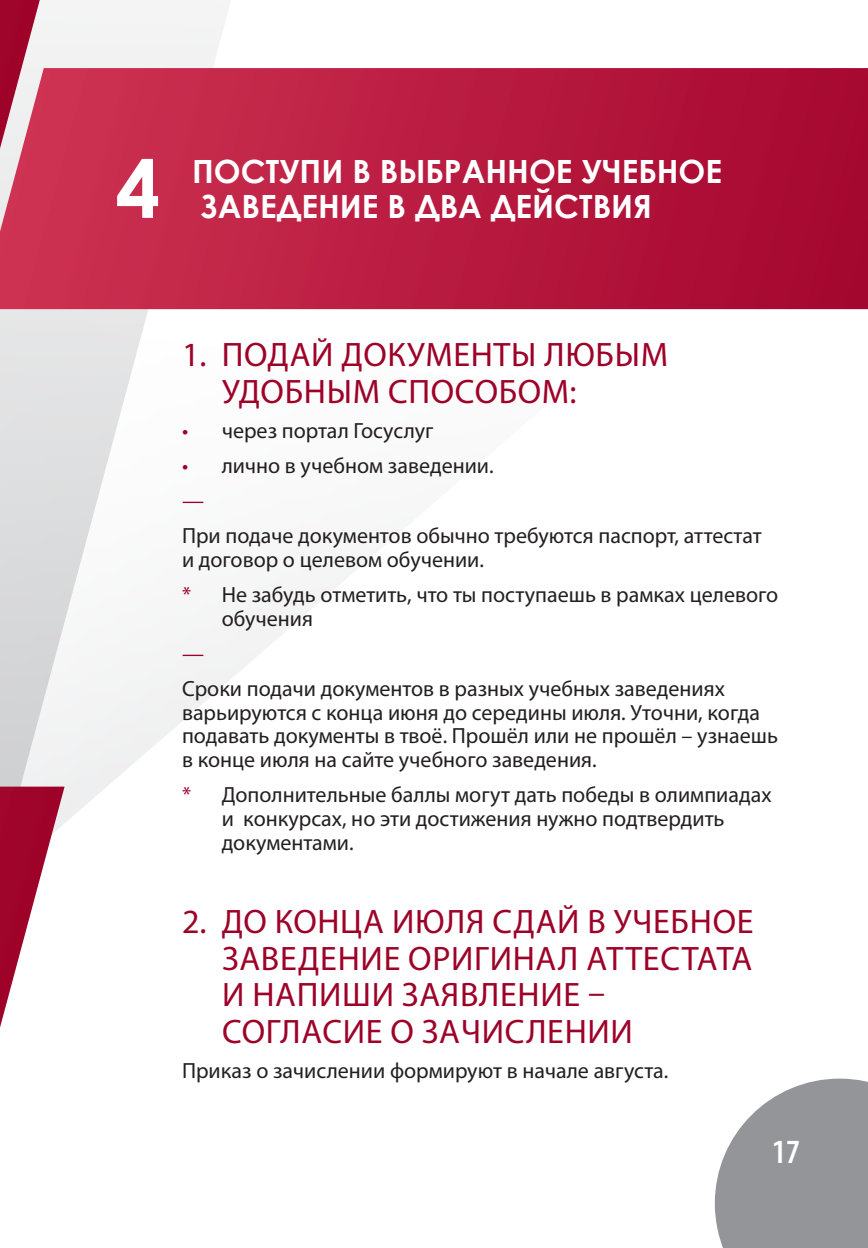
<style>
.page{position:relative;width:868px;height:1248px;background:#fff}
.page>*{position:absolute;margin:0;border:0;box-sizing:border-box;transform-origin:0 0}
.t1{font:700 80px "Century Gothic";color:#fff}
.t2{font:34px/36.6px "Myriad Pro";letter-spacing:.02em;color:#9d0228}
.t3{font:600 condensed 34px "Myriad Pro";color:#fff}
.t4{font:700 32px/34.6px "Century Gothic";color:#fff}
.t5{font:22px/23.8px "Myriad Pro";color:#231f20}
.t6{font:22px "Myriad Pro";color:#9d0228}
.s1{color:#9d0228}
</style>
<div class="page">
<svg style="left:233px;top:309px;width:332px;height:368px"></svg>
<svg style="left:0;top:0;width:233px;height:1028px"></svg>
<svg style="left:0;top:0;width:40px;height:68px"></svg>
<svg style="left:0;top:786px;width:65px;height:241px"></svg>
<svg style="left:0;top:68px;width:867px;height:241px;background:#b91e42"></svg>
<svg style="left:714px;top:1078px;width:153px;height:169px;background:#a3a4a7"></svg>
<h1 class="t1" style="left:115px;top:128px;width:46px">4</h1>
<h3 class="t4" style="left:192px;top:153px;width:531px">ПОСТУПИ В ВЫБРАННОЕ УЧЕБНОЕ<br>ЗАВЕДЕНИЕ В ДВА ДЕЙСТВИЯ</h3>
<h2 class="t2" style="left:222px;top:335px;width:447px;text-indent:-40px">1. ПОДАЙ ДОКУМЕНТЫ ЛЮБЫМ<br>УДОБНЫМ СПОСОБОМ:</h2>
<p class="t5" style="left:182px;top:418px;width:253px"><span class="s1">•</span> через портал Госуслуг</p>
<p class="t5" style="left:182px;top:447px;width:313px;line-height:35px"><span class="s1">•</span> лично в учебном заведении. <span class="s1">—</span></p>
<p class="t5" style="left:182px;top:523px;width:581px">При подаче документов обычно требуются паспорт, аттестат и договор о целевом обучении.</p>
<p class="t5" style="left:222px;top:582px;width:558px;text-indent:-40px"><span class="s1">*</span> Не забудь отметить, что ты поступаешь в рамках целевого обучения</p>
<p class="t6" style="left:182px;top:639px;width:23px">—</p>
<p class="t5" style="left:182px;top:676px;width:597px">Сроки подачи документов в разных учебных заведениях варьируются с конца июня до середины июля. Уточни, когда подавать документы в твоё. Прошёл или не прошёл – узнаешь в конце июля на сайте учебного заведения.</p>
<p class="t5" style="left:222px;top:782px;width:551px;text-indent:-40px"><span class="s1">*</span> Дополнительные баллы могут дать победы в олимпиадах и конкурсах, но эти достижения нужно подтвердить документами.</p>
<h2 class="t2" style="left:222px;top:902px;width:533px;text-indent:-40px">2. ДО КОНЦА ИЮЛЯ СДАЙ В УЧЕБНОЕ<br>ЗАВЕДЕНИЕ ОРИГИНАЛ АТТЕСТАТА<br>И НАПИШИ ЗАЯВЛЕНИЕ –<br>СОГЛАСИЕ О ЗАЧИСЛЕНИИ</h2>
<p class="t5" style="left:182px;top:1058px;width:488px">Приказ о зачислении формируют в начале августа.</p>
<h2 class="t3" style="left:772px;top:1130px;width:29px">17</h2>
</div>
